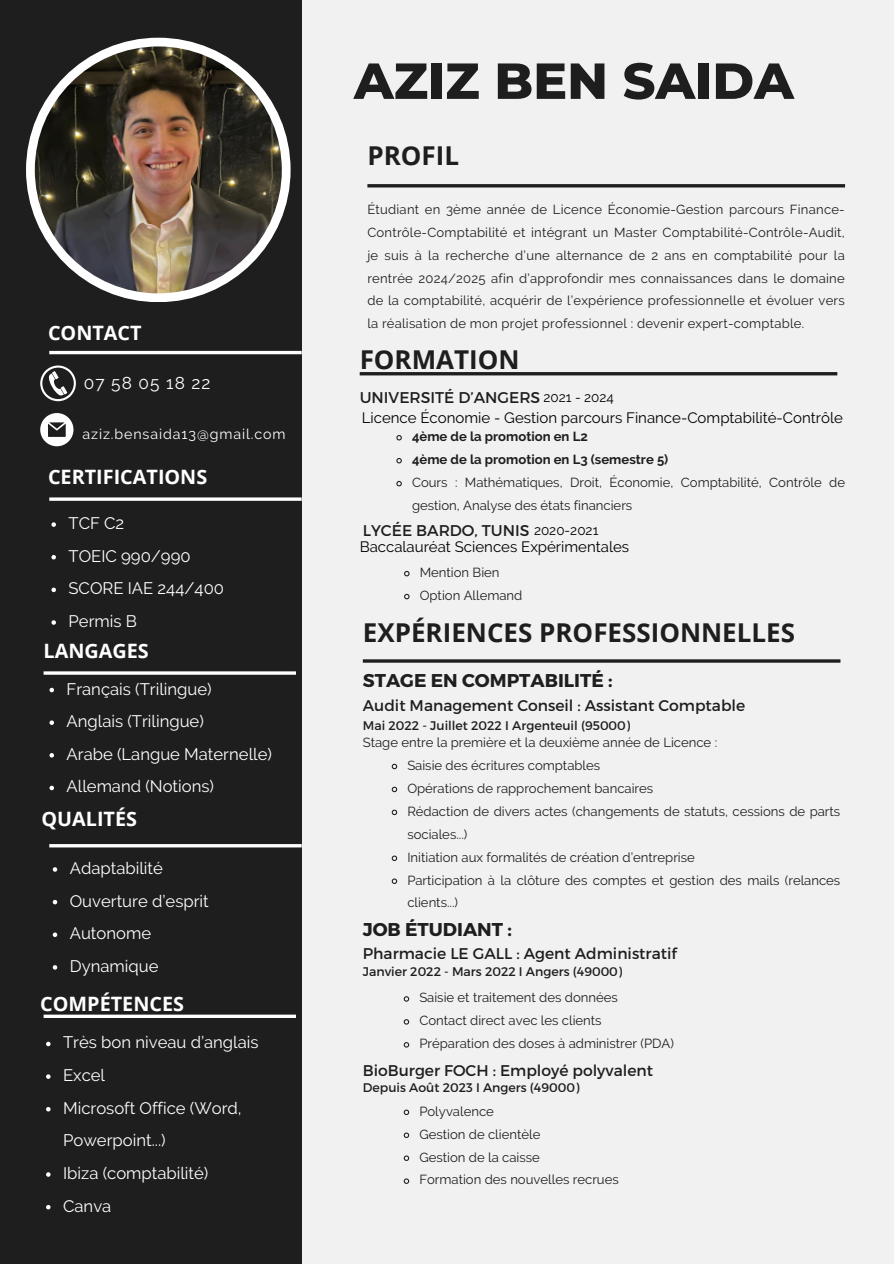
<style>
.page{position:relative;width:894px;height:1264px;background:#fff}
.page>*{position:absolute;margin:0;border:0;box-sizing:border-box;transform-origin:0 0}
.t1{font:800 50.55px "Montserrat";color:#1f1e1e}
.t2{font:700 25.95px "Open Sans";color:#1f1e1e}
.t3{font:700 19.8px "Open Sans";color:#fff}
.t4{font:700 18.45px "Montserrat";color:#1f1e1e}
.t5{font:17.25px "Raleway";letter-spacing:.065em;color:#fff}
.t6{font:16.65px/32.7px "Raleway";color:#fff}
.t7{font:15.6px "Montserrat";color:#1f1e1e}
.t8{font:15.45px "Montserrat";color:#1f1e1e}
.t9{font:15px "Raleway";color:#000}
.t10{font:14.25px "Raleway";letter-spacing:.065em;color:#fff}
.t11{font:13.5px "Raleway";color:#000}
.t12{font:13.05px/22.8px "Raleway";color:#1f1e1e}
.t13{font:700 13.05px "Raleway";color:#1f1e1e}
.t14{font:12.45px "Montserrat";color:#1f1e1e}
</style>
<div class="page">
<div style="left:0;top:0;width:893px;height:1263px;background:#f1f1f1"></div>
<div style="left:0;top:0;width:301px;height:1263px;background:#1f1e1e"></div>
<div style="left:26px;top:38px;width:264px;height:264px;background:#fff;border-radius:50%"></div>
<img style="left:35px;top:46px;width:247px;height:247px;border-radius:50%">
<hr style="left:367px;top:184px;width:477px;height:3px;background:#1f1e1e">
<hr style="left:363px;top:659px;width:477px;height:3px;background:#1f1e1e">
<svg style="left:49px;top:497px;width:252px;height:4px"></svg>
<hr style="left:49px;top:351px;width:252px;height:3px;background:#fff">
<hr style="left:44px;top:671px;width:252px;height:3px;background:#fff">
<hr style="left:359px;top:372px;width:478px;height:3px;background:#1f1e1e">
<svg style="left:40px;top:365px;width:36px;height:36px"></svg>
<svg style="left:40px;top:413px;width:33px;height:33px"></svg>
<svg style="left:391px;top:763px;width:7px;height:7px"></svg>
<svg style="left:391px;top:786px;width:7px;height:7px"></svg>
<svg style="left:391px;top:809px;width:7px;height:7px"></svg>
<svg style="left:391px;top:855px;width:7px;height:6px"></svg>
<svg style="left:391px;top:878px;width:7px;height:6px"></svg>
<svg style="left:51px;top:522px;width:5px;height:5px"></svg>
<svg style="left:51px;top:555px;width:5px;height:4px"></svg>
<svg style="left:51px;top:587px;width:5px;height:5px"></svg>
<svg style="left:51px;top:620px;width:5px;height:4px"></svg>
<svg style="left:49px;top:687px;width:5px;height:5px"></svg>
<svg style="left:49px;top:720px;width:5px;height:5px"></svg>
<svg style="left:49px;top:753px;width:5px;height:4px"></svg>
<svg style="left:49px;top:785px;width:5px;height:5px"></svg>
<svg style="left:403px;top:996px;width:7px;height:6px"></svg>
<svg style="left:403px;top:1019px;width:7px;height:6px"></svg>
<svg style="left:403px;top:1042px;width:7px;height:6px"></svg>
<svg style="left:403px;top:1109px;width:7px;height:6px"></svg>
<svg style="left:403px;top:1132px;width:7px;height:6px"></svg>
<svg style="left:403px;top:1155px;width:7px;height:6px"></svg>
<svg style="left:403px;top:1178px;width:7px;height:6px"></svg>
<svg style="left:396px;top:435px;width:6px;height:6px"></svg>
<svg style="left:396px;top:458px;width:6px;height:6px"></svg>
<svg style="left:396px;top:481px;width:6px;height:6px"></svg>
<svg style="left:404px;top:571px;width:6px;height:6px"></svg>
<svg style="left:404px;top:593px;width:6px;height:7px"></svg>
<hr style="left:49px;top:844px;width:252px;height:3px;background:#fff">
<svg style="left:53px;top:867px;width:4px;height:4px"></svg>
<svg style="left:53px;top:899px;width:4px;height:5px"></svg>
<svg style="left:53px;top:932px;width:4px;height:5px"></svg>
<svg style="left:53px;top:965px;width:4px;height:4px"></svg>
<hr style="left:44px;top:1014px;width:252px;height:3px;background:#fff">
<svg style="left:46px;top:1041px;width:5px;height:5px"></svg>
<svg style="left:46px;top:1074px;width:5px;height:4px"></svg>
<svg style="left:46px;top:1107px;width:5px;height:4px"></svg>
<svg style="left:46px;top:1172px;width:5px;height:4px"></svg>
<svg style="left:46px;top:1205px;width:5px;height:4px"></svg>
<h3 class="t3" style="left:48px;top:318px;width:95px">CONTACT</h3>
<p class="t5" style="left:84px;top:373px;width:128px">07 58 05 18 22</p>
<p class="t10" style="left:82px;top:425px;width:204px">aziz.bensaida13@gmail.com</p>
<h6 class="t3" style="left:48px;top:463px;width:161px">CERTIFICATIONS</h6>
<h3 class="t6" style="left:68px;top:507px;width:57px">TCF C2</h3>
<p class="t6" style="left:68px;top:539px;width:124px">TOEIC 990/990</p>
<p class="t6" style="left:68px;top:572px;width:157px">SCORE IAE 244/400</p>
<p class="t6" style="left:68px;top:604px;width:70px">Permis B</p>
<p class="t3" style="left:44px;top:636px;width:107px">LANGAGES</p>
<p class="t6" style="left:67px;top:672px;width:146px">Français (Trilingue)</p>
<p class="t6" style="left:67px;top:705px;width:139px">Anglais (Trilingue)</p>
<h1 class="t6" style="left:67px;top:737px;width:207px">Arabe (Langue Maternelle)</h1>
<h2 class="t6" style="left:67px;top:770px;width:149px">Allemand (Notions)</h2>
<p class="t3" style="left:41px;top:804px;width:97px">QUALITÉS</p>
<p class="t6" style="left:70px;top:851px;width:95px">Adaptabilité</p>
<h6 class="t6" style="left:70px;top:884px;width:140px">Ouverture d’esprit</h6>
<p class="t6" style="left:70px;top:917px;width:83px">Autonome</p>
<p class="t6" style="left:70px;top:949px;width:90px">Dynamique</p>
<p class="t3" style="left:40px;top:989px;width:145px">COMPÉTENCES</p>
<p class="t6" style="left:63px;top:1026px;width:197px">Très bon niveau d’anglais</p>
<h6 class="t6" style="left:63px;top:1058px;width:43px">Excel</h6>
<p class="t6" style="left:63px;top:1091px;width:180px">Microsoft Office (Word,<br>Powerpoint...)</p>
<p class="t6" style="left:63px;top:1156px;width:147px">Ibiza (comptabilité)</p>
<p class="t6" style="left:63px;top:1189px;width:50px">Canva</p>
<h3 class="t1" style="left:354px;top:50px;width:441px">AZIZ BEN SAIDA</h3>
<p class="t2" style="left:367px;top:137px;width:93px">PROFIL</p>
<h5 class="t12" style="left:367px;top:198px;width:479px;text-align:justify">Étudiant en 3ème année de Licence Économie-Gestion parcours Finance-Contrôle-Comptabilité et intégrant un Master Comptabilité-Contrôle-Audit, je suis à la recherche d’une alternance de 2 ans en comptabilité pour la rentrée 2024/2025 afin d’approfondir mes connaissances dans le domaine de la comptabilité, acquérir de l’expérience professionnelle et évoluer vers la réalisation de mon projet professionnel : devenir expert-comptable.</h5>
<p class="t2" style="left:359px;top:341px;width:161px">FORMATION</p>
<p class="t7" style="left:359px;top:388px;width:182px">UNIVERSITÉ D’ANGERS</p>
<p class="t11" style="left:543px;top:389px;width:72px">2021 - 2024</p>
<h2 class="t13" style="left:412px;top:429px;width:177px">4ème de la promotion en L2</h2>
<h6 class="t13" style="left:412px;top:451px;width:258px">4ème de la promotion en L3 (semestre 5)</h6>
<p class="t12" style="left:412px;top:471px;width:434px">Cours : Mathématiques, Droit, Économie, Comptabilité, Contrôle de gestion, Analyse des états financiers</p>
<p class="t7" style="left:362px;top:520px;width:168px">LYCÉE BARDO, TUNIS</p>
<p class="t11" style="left:534px;top:522px;width:66px">2020-2021</p>
<p class="t9" style="left:359px;top:538px;width:271px">Baccalauréat Sciences Expérimentales</p>
<p class="t12" style="left:419px;top:561px;width:81px">Mention Bien</p>
<p class="t12" style="left:419px;top:584px;width:104px">Option Allemand</p>
<p class="t9" style="left:361px;top:409px;width:482px">Licence Économie - Gestion parcours Finance-Comptabilité-Contrôle</p>
<p class="t2" style="left:363px;top:613px;width:433px">EXPÉRIENCES PROFESSIONNELLES</p>
<p class="t4" style="left:363px;top:668px;width:251px">STAGE EN COMPTABILITÉ :</p>
<p class="t8" style="left:363px;top:695px;width:384px">Audit Management Conseil : Assistant Comptable</p>
<p class="t12" style="left:362px;top:730px;width:356px">Stage entre la première et la deuxième année de Licence :</p>
<h3 class="t12" style="left:407px;top:753px;width:194px">Saisie des écritures comptables</h3>
<p class="t12" style="left:407px;top:776px;width:247px">Opérations de rapprochement bancaires</p>
<p class="t12" style="left:407px;top:799px;width:434px">Rédaction de divers actes (changements de statuts, cessions de parts sociales...)</p>
<p class="t12" style="left:407px;top:845px;width:289px">Initiation aux formalités de création d’entreprise</p>
<p class="t12" style="left:407px;top:868px;width:434px">Participation à la clôture des comptes et gestion des mails (relances clients...)</p>
<h3 class="t14" style="left:363px;top:717px;width:269px">Mai 2022 - Juillet 2022 I Argenteuil (95000)</h3>
<p class="t4" style="left:363px;top:917px;width:150px">JOB ÉTUDIANT :</p>
<p class="t8" style="left:363px;top:943px;width:315px">Pharmacie LE GALL : Agent Administratif</p>
<h2 class="t14" style="left:363px;top:963px;width:261px">Janvier 2022 - Mars 2022 I Angers (49000)</h2>
<h4 class="t12" style="left:419px;top:986px;width:200px">Saisie et traitement des données</h4>
<p class="t12" style="left:419px;top:1009px;width:184px">Contact direct avec les clients</p>
<h6 class="t12" style="left:419px;top:1032px;width:256px">Préparation des doses à administrer (PDA)</h6>
<p class="t8" style="left:363px;top:1060px;width:291px">BioBurger FOCH : Employé polyvalent</p>
<p class="t14" style="left:363px;top:1079px;width:218px">Depuis Août 2023 I Angers (49000)</p>
<p class="t12" style="left:419px;top:1099px;width:76px">Polyvalence</p>
<h4 class="t12" style="left:419px;top:1122px;width:122px">Gestion de clientèle</h4>
<p class="t12" style="left:419px;top:1145px;width:122px">Gestion de la caisse</p>
<h6 class="t12" style="left:419px;top:1168px;width:201px">Formation des nouvelles recrues</h6>
</div>
